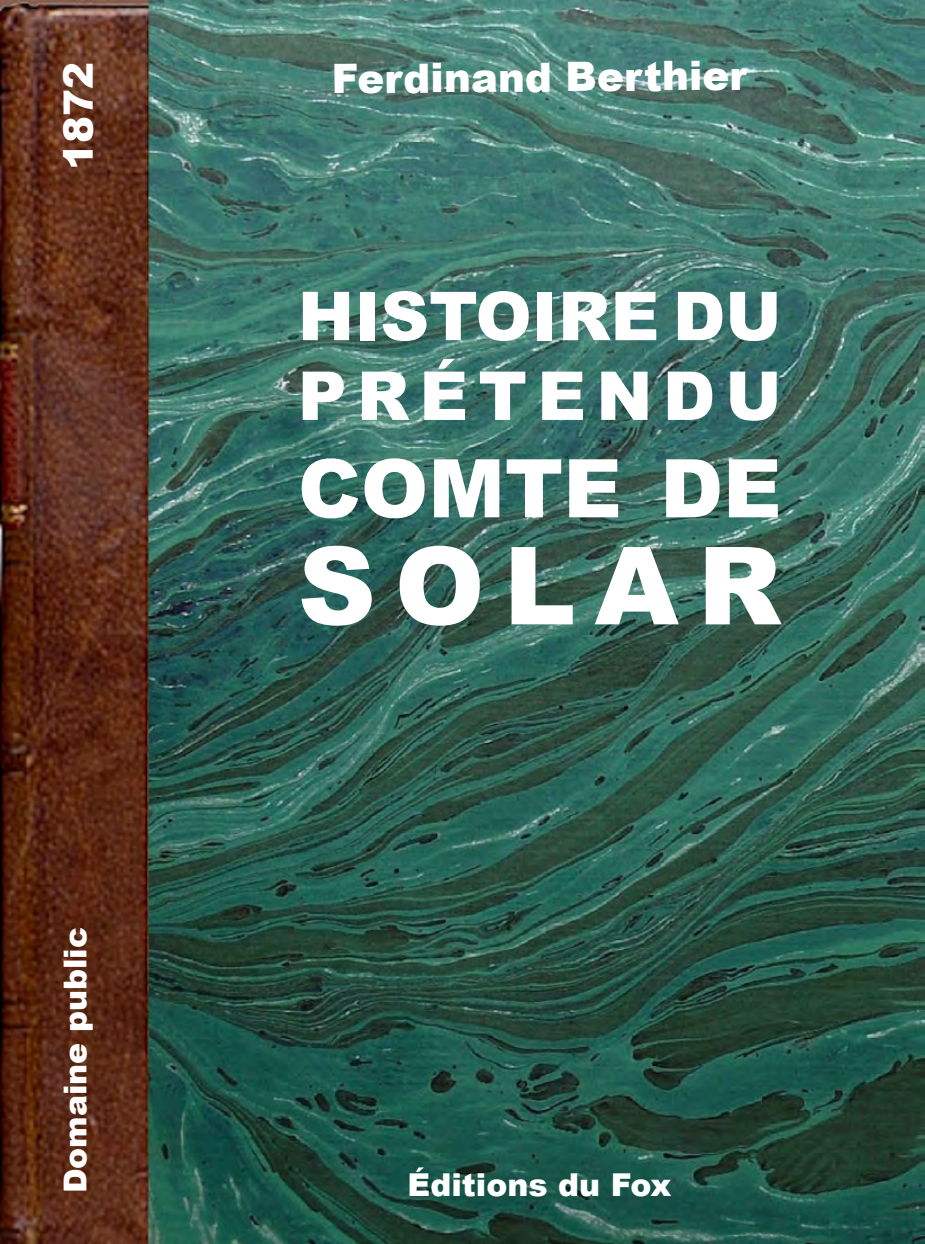
<style>
.page{position:relative;width:925px;height:1244px;background:#fff}
.page>*{position:absolute;margin:0;border:0;box-sizing:border-box;transform-origin:0 0}
.t1{font:900 108px "Arial";letter-spacing:.175em;color:#fff}
.t2{font:900 81px "Arial";color:#fff}
.t3{font:900 67.5px/79.6px "Arial";letter-spacing:.06em;color:#fff}
.t4{font:900 40.5px "Arial";color:#fff}
.t5{font:900 31.5px "Arial";color:#fff}
</style>
<div class="page">
<img style="left:0;top:0;width:925px;height:1243px">
<p class="t4" style="left:49px;top:170px;width:110px;rotate:-90deg">1872</p>
<p class="t5" style="left:52px;top:1193px;width:268px;rotate:-90deg">DOMAINE PUBLIC</p>
<p class="t4" style="left:331px;top:51px;width:431px;rotate:-1deg">FERDINAND BERTHIER</p>
<h3 class="t3" style="left:298px;top:274px;width:485px">HISTOIRE DU<br>PRÉTEND U</h3>
<h2 class="t2" style="left:298px;top:429px;width:485px">COMTE DE</h2>
<h1 class="t1" style="left:298px;top:507px;width:485px">SOLAR</h1>
<p class="t5" style="left:408px;top:1162px;width:265px">ÉDITIONS DU FOX</p>
</div>
